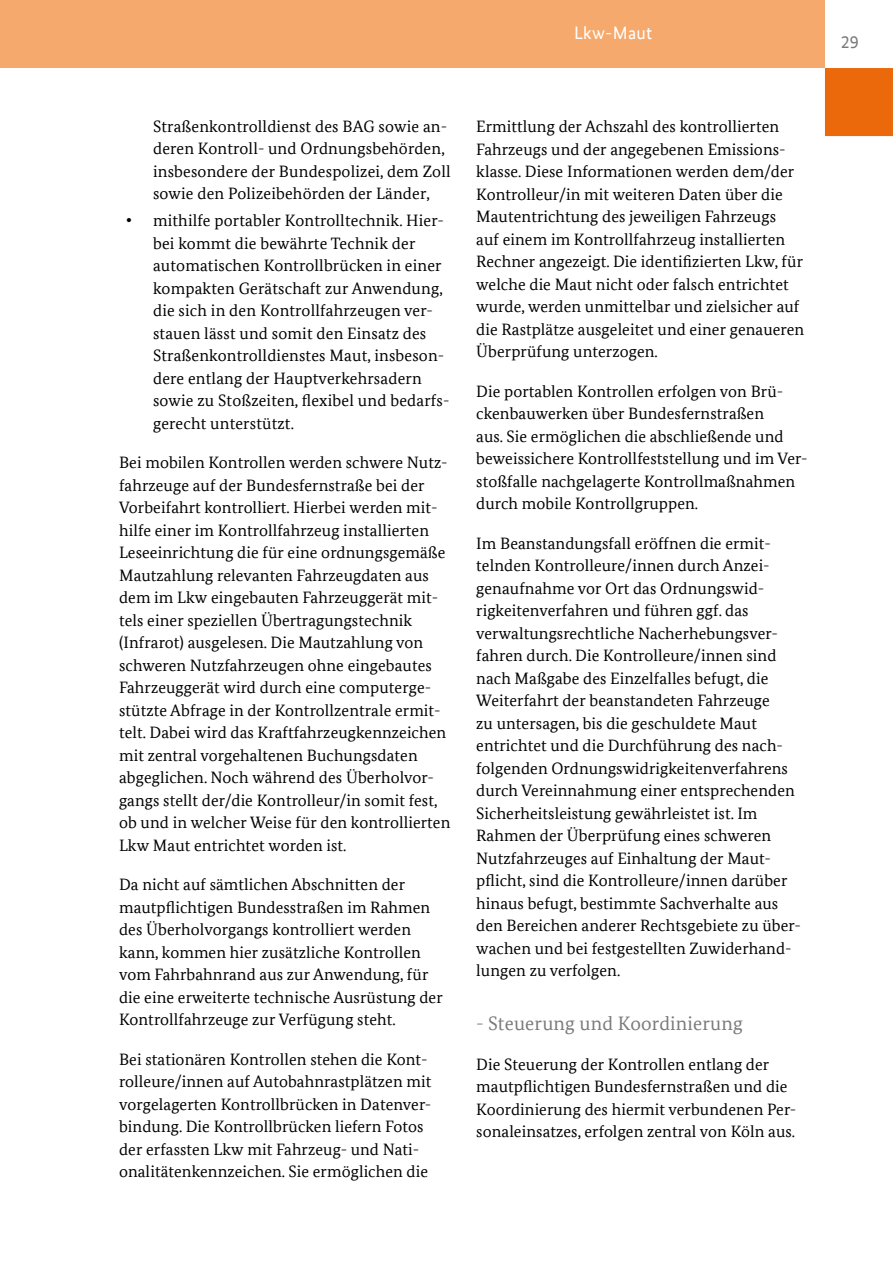
<style>
.page{position:relative;width:893px;height:1263px;background:#fff}
.page>*{position:absolute;margin:0;border:0;box-sizing:border-box;transform-origin:0 0}
.t1{font:19.5px "Bundes Serif Office";letter-spacing:.01em;color:#797a7c}
.t2{font:18px "Bundes Sans Office";letter-spacing:.015em;color:#fff}
.t3{font:18px "Bundes Sans Office";color:#797a7c}
.t4{font:16.5px/22.5px "Bundes Serif Office";letter-spacing:.005em;color:#000}
.s1{font-family:"Arial"}
</style>
<div class="page">
<div style="left:0;top:0;width:825px;height:68px;background:#f5a96c"></div>
<div style="left:825px;top:68px;width:68px;height:68px;background:#eb690b"></div>
<p class="t2" style="left:574px;top:23px;width:80px">Lkw-Maut</p>
<p class="t4" style="left:153px;top:115px;width:299px">Straßenkontrolldienst des BAG sowie an&shy;deren Kontroll- und Ordnungsbehörden, insbesondere der Bundespolizei, dem Zoll sowie den Polizeibehörden der Länder,</p>
<p class="t4" style="left:153px;top:209px;width:298px;text-indent:-27px"><span class="s1">•</span> mithilfe portabler Kontrolltechnik. Hier&shy;bei kommt die bewährte Technik der automatischen Kontrollbrücken in einer kompakten Gerätschaft zur Anwendung, die sich in den Kontrollfahrzeugen ver&shy;stauen lässt und somit den Einsatz des Straßenkontrolldienstes Maut, insbeson&shy;dere entlang der Hauptverkehrsadern sowie zu Stoßzeiten, flexibel und bedarfs&shy;gerecht unterstützt.</p>
<p class="t4" style="left:119px;top:451px;width:333px">Bei mobilen Kontrollen werden schwere Nutz&shy;fahrzeuge auf der Bundesfernstraße bei der Vorbeifahrt kontrolliert. Hierbei werden mit&shy;hilfe einer im Kontrollfahrzeug installierten Leseeinrichtung die für eine ordnungsgemäße Mautzahlung relevanten Fahrzeugdaten aus dem im Lkw eingebauten Fahrzeuggerät mit&shy;tels einer speziellen Übertragungstechnik (Infrarot) ausgelesen. Die Mautzahlung von schweren Nutzfahrzeugen ohne eingebautes Fahrzeuggerät wird durch eine computerge&shy;stützte Abfrage in der Kontrollzentrale ermit&shy;telt. Dabei wird das Kraftfahrzeugkennzeichen mit zentral vorgehaltenen Buchungsdaten abgeglichen. Noch während des Überholvor&shy;gangs stellt der/die Kontrolleur/in somit fest, ob und in welcher Weise für den kontrollierten Lkw Maut entrichtet worden ist.</p>
<p class="t4" style="left:119px;top:873px;width:325px">Da nicht auf sämtlichen Abschnitten der mautpflichtigen Bundesstraßen im Rahmen des Überholvorgangs kontrolliert werden kann, kommen hier zusätzliche Kontrollen vom Fahrbahnrand aus zur Anwendung, für die eine erweiterte technische Ausrüstung der Kontrollfahrzeuge zur Verfügung steht.</p>
<p class="t4" style="left:119px;top:1048px;width:314px">Bei stationären Kontrollen stehen die Kont&shy;rolleure/innen auf Autobahnrastplätzen mit vorgelagerten Kontrollbrücken in Datenver&shy;bindung. Die Kontrollbrücken liefern Fotos der erfassten Lkw mit Fahrzeug- und Nati&shy;onalitätenkennzeichen. Sie ermöglichen die</p>
<p class="t4" style="left:476px;top:115px;width:330px">Ermittlung der Achszahl des kontrollierten Fahrzeugs und der angegebenen Emissions&shy;klasse. Diese Informationen werden dem/der Kontrolleur/in mit weiteren Daten über die Mautentrichtung des jeweiligen Fahrzeugs<br>auf einem im Kontrollfahrzeug installierten Rechner angezeigt. Die identifizierten Lkw, für welche die Maut nicht oder falsch entrichtet wurde, werden unmittelbar und zielsicher auf die Rastplätze ausgeleitet und einer genaueren Überprüfung unterzogen.</p>
<p class="t4" style="left:476px;top:380px;width:333px">Die portablen Kontrollen erfolgen von Brü&shy;ckenbauwerken über Bundesfernstraßen<br>aus. Sie ermöglichen die abschließende und beweissichere Kontrollfeststellung und im Ver&shy;stoßfalle nachgelagerte Kontrollmaßnahmen durch mobile Kontrollgruppen.</p>
<p class="t4" style="left:476px;top:532px;width:326px">Im Beanstandungsfall eröffnen die ermit&shy;telnden Kontrolleure/innen durch Anzei&shy;genaufnahme vor Ort das Ordnungswid&shy;rigkeitenverfahren und führen ggf. das verwaltungsrechtliche Nacherhebungsver&shy;fahren durch. Die Kontrolleure/innen sind nach Maßgabe des Einzelfalles befugt, die Weiterfahrt der beanstandeten Fahrzeuge<br>zu untersagen, bis die geschuldete Maut entrichtet und die Durchführung des nach&shy;folgenden Ordnungswidrigkeitenverfahrens durch Vereinnahmung einer entsprechenden Sicherheitsleistung gewährleistet ist. Im Rahmen der Überprüfung eines schweren Nutzfahrzeuges auf Einhaltung der Maut&shy;pflicht, sind die Kontrolleure/innen darüber hinaus befugt, bestimmte Sachverhalte aus den Bereichen anderer Rechtsgebiete zu über&shy;wachen und bei festgestellten Zuwiderhand&shy;lungen zu verfolgen.</p>
<p class="t1" style="left:476px;top:1012px;width:268px">- Steuerung und Koordinierung</p>
<p class="t4" style="left:476px;top:1052px;width:322px">Die Steuerung der Kontrollen entlang der mautpflichtigen Bundesfernstraßen und die Koordinierung des hiermit verbundenen Per&shy;sonaleinsatzes, erfolgen zentral von Köln aus.</p>
<p class="t3" style="left:841px;top:32px;width:19px">29</p>
</div>
